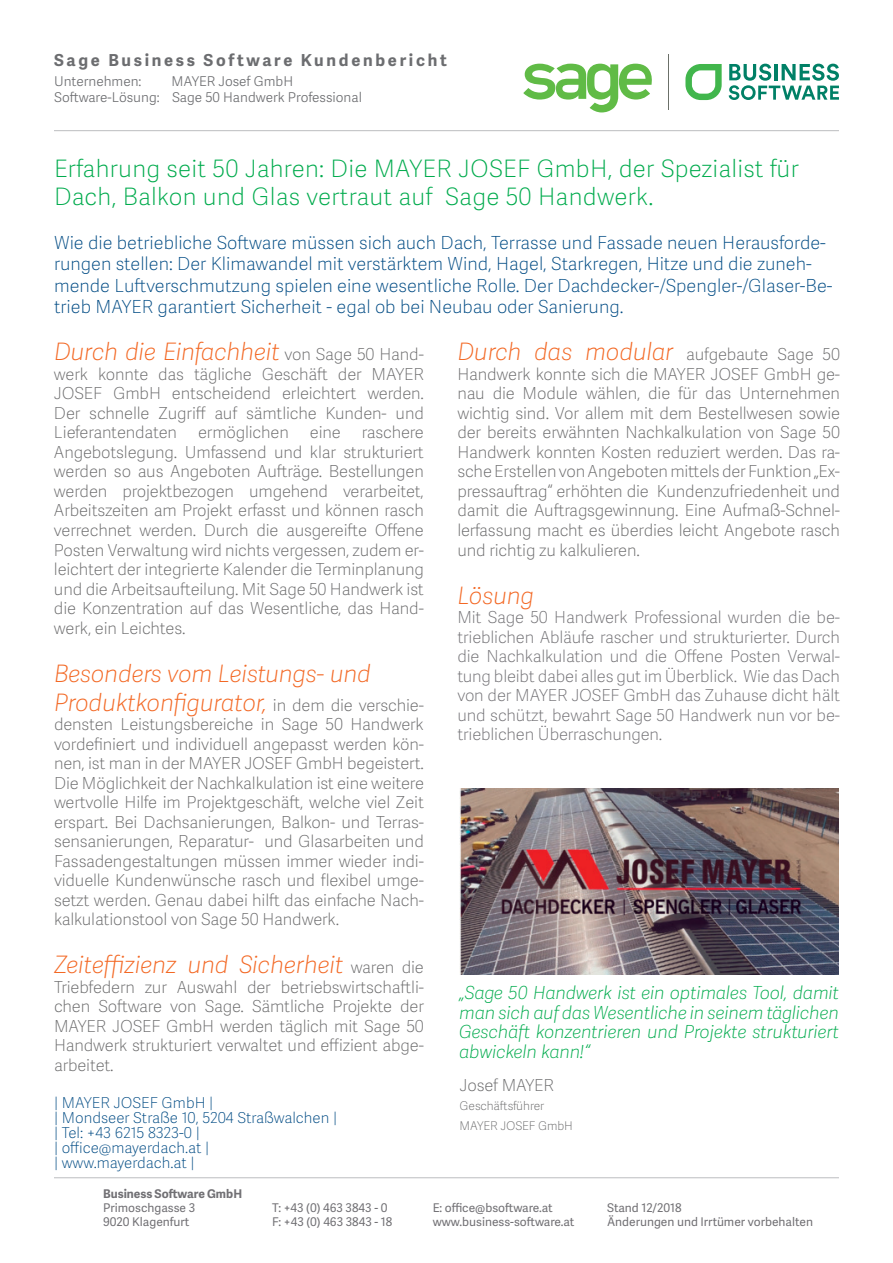
<style>
.page{position:relative;width:893px;height:1263px;background:#fff}
.page>*{position:absolute;margin:0;border:0;box-sizing:border-box;transform-origin:0 0}
.t1{font:italic 24px/28.8px "Adelle Sans SAGE Th";letter-spacing:-.01em;color:#f36824}
.t2{font:24px/28.8px "Adelle Sans SAGE Th";letter-spacing:.01em;color:#00ab4d}
.t3{font:18px/21.6px "Adelle Sans SAGE Th";color:#004b84}
.t4{font:italic 18px/19.5px "Adelle Sans SAGE Th";letter-spacing:-.01em;color:#00ab4d;text-align:justify}
.t5{font:16.5px/19.5px "Adelle Sans SAGE Th";letter-spacing:-.01em;color:#6a6a6b;text-align:justify}
.t6{font:16.5px/19.5px "Adelle Sans SAGE Th";letter-spacing:-.01em;color:#717074;text-align:justify}
.t7{font:700 16.5px "Adelle Sans SAGE";letter-spacing:.165em;color:#6c6d70}
.t8{font:15px/15px "Adelle Sans SAGE Th";color:#004b84}
.t9{font:13.5px/16.2px "Adelle Sans SAGE Lt";color:#6c6d70}
.t10{font:12px/14.4px "Adelle Sans SAGE";color:#717074}
.t11{font:12px/19.5px "Adelle Sans SAGE Th";letter-spacing:-.01em;color:#6a6a6b}
.t12{font:700 12px "Adelle Sans SAGE";color:#717074}
.s1{font-style:normal;font-size:16.5px;color:#6a6a6b}
.s2{font-style:italic;font-size:24px;color:#f36824}
</style>
<div class="page">
<hr style="left:54px;top:1177px;width:785px;height:1px;background:#bcbdc0">
<svg style="left:729px;top:64px;width:110px;height:36px"></svg>
<svg style="left:685px;top:64px;width:37px;height:36px"></svg>
<svg style="left:523px;top:64px;width:129px;height:49px"></svg>
<hr style="left:668px;top:54px;width:1px;height:56px;background:#6b7069">
<hr style="left:54px;top:130px;width:785px;height:1px;background:#bcbdc0">
<img style="left:459px;top:789px;width:380px;height:186px">
<p class="t7" style="left:54px;top:48px;width:394px">Sage Business Software Kundenbericht</p>
<p class="t9" style="left:54px;top:73px;width:89px">Unternehmen:</p>
<p class="t9" style="left:54px;top:73px;width:309px;text-indent:117px">MAYER Josef GmbH<br>Software-Lösung: Sage 50 Handwerk Professional</p>
<h1 class="t2" style="left:54px;top:153px;width:746px">Erfahrung seit 50 Jahren: Die MAYER JOSEF GmbH, der Spezialist für<br>Dach, Balkon und Glas vertraut auf Sage 50 Handwerk.</h1>
<p class="t3" style="left:54px;top:231px;width:780px">Wie die betriebliche Software müssen sich auch Dach, Terrasse und Fassade neuen Herausforde&shy;rungen stellen: Der Klimawandel mit verstärktem Wind, Hagel, Starkregen, Hitze und die zuneh&shy;mende Luftverschmutzung spielen eine wesentliche Rolle. Der Dachdecker-/Spengler-/Glaser-Be&shy;trieb MAYER garantiert Sicherheit - egal ob bei Neubau oder Sanierung.</p>
<h1 class="t1" style="left:54px;top:337px;width:371px">Durch die Einfachheit <span class="s1">von Sage 50 Hand-</span></h1>
<p class="t5" style="left:54px;top:364px;width:371px">werk konnte das tägliche Geschäft der MAYER JOSEF GmbH entscheidend erleichtert werden.<br>Der schnelle Zugriff auf sämtliche Kunden- und Lieferantendaten</p>
<p class="t5" style="left:54px;top:422px;width:371px;text-indent:308px">raschere Angebotslegung. Umfassend und klar strukturiert werden so aus Angeboten Aufträge. Bestellungen werden projektbezogen umgehend verarbeitet, Arbeitszeiten am Projekt erfasst und können rasch verrechnet werden. Durch die ausgereifte Offene Posten Verwaltung wird nichts vergessen, zudem er&shy;leichtert der integrierte Kalender die Terminplanung und die Arbeitsaufteilung. Mit Sage 50 Handwerk ist die Konzentration auf das Wesentliche, das Hand&shy;werk, ein Leichtes.</p>
<h1 class="t1" style="left:54px;top:658px;width:371px">Besonders vom Leistungs- und<br>Produktkonfigurator, <span class="s1">in dem die verschie-</span></h1>
<p class="t5" style="left:54px;top:714px;width:371px">densten Leistungsbereiche in Sage 50 Handwerk vordefiniert und individuell angepasst werden kön&shy;nen, ist man in der MAYER JOSEF GmbH begeistert.<br>Die Möglichkeit der Nachkalkulation ist eine weitere wertvolle Hilfe im Projektgeschäft, welche viel Zeit erspart. Bei Dachsanierungen, Balkon- und Terras&shy;sensanierungen, Reparatur- und Glasarbeiten und Fassadengestaltungen müssen immer wieder indi&shy;viduelle Kundenwünsche rasch und flexibel umge&shy;setzt werden. Genau dabei hilft das einfache Nach&shy;kalkulationstool von Sage 50 Handwerk.</p>
<h1 class="t1" style="left:54px;top:949px;width:371px">Zeiteffizienz und Sicherheit <span class="s1">waren die</span></h1>
<p class="t5" style="left:54px;top:977px;width:371px">Triebfedern zur Auswahl der betriebswirtschaftli&shy;chen Software von Sage. Sämtliche Projekte der MAYER JOSEF GmbH werden täglich mit Sage 50<br>Handwerk strukturiert verwaltet und effizient abge&shy;arbeitet.</p>
<p class="t5" style="left:198px;top:422px;width:92px">ermöglichen</p>
<p class="t5" style="left:310px;top:422px;width:32px">eine</p>
<p class="t8" style="left:54px;top:1094px;width:285px">| MAYER JOSEF GmbH |<br>| Mondseer Straße 10, 5204 Straßwalchen | | Tel: +43 6215 8323-0 |<br>| office@mayerdach.at |<br>| www.mayerdach.at |</p>
<p class="t5" style="left:457px;top:344px;width:384px"><span class="s2">Durch das modular</span> aufgebaute Sage 50<br>Handwerk konnte sich die MAYER JOSEF GmbH ge&shy;nau die Module wählen, die für das Unternehmen wichtig sind. Vor allem mit dem Bestellwesen sowie der bereits erwähnten Nachkalkulation von Sage 50<br>Handwerk konnten Kosten reduziert werden. Das ra&shy;sche Erstellen von Angeboten mittels der Funktion „Ex&shy;pressauftrag“ erhöhten die Kundenzufriedenheit und damit die Auftragsgewinnung. Eine Aufmaß-Schnel&shy;lerfassung macht es überdies leicht Angebote rasch und richtig zu kalkulieren.</p>
<h1 class="t1" style="left:457px;top:580px;width:78px">Lösung</h1>
<p class="t6" style="left:457px;top:607px;width:384px">Mit Sage 50 Handwerk Professional wurden die be&shy;trieblichen Abläufe rascher und strukturierter. Durch die Nachkalkulation und die Offene Posten Verwal&shy;tung bleibt dabei alles gut im Überblick. Wie das Dach von der MAYER JOSEF GmbH das Zuhause dicht hält und schützt, bewahrt Sage 50 Handwerk nun vor be&shy;trieblichen Überraschungen.</p>
<p class="t4" style="left:459px;top:982px;width:381px">„Sage 50 Handwerk ist ein optimales Tool, damit man sich auf das Wesentliche in seinem täglichen Geschäft konzentrieren und Projekte strukturiert abwickeln kann!“</p>
<p class="t5" style="left:460px;top:1074px;width:96px">Josef MAYER</p>
<p class="t11" style="left:460px;top:1095px;width:115px">Geschäftsführer<br>MAYER JOSEF GmbH</p>
<p class="t12" style="left:103px;top:1184px;width:141px">Business Software GmbH</p>
<p class="t10" style="left:103px;top:1200px;width:94px">Primoschgasse 3<br>9020 Klagenfurt</p>
<p class="t10" style="left:272px;top:1200px;width:122px">T: +43 (0) 463 3843 - 0<br>F: +43 (0) 463 3843 - 18</p>
<p class="t10" style="left:433px;top:1200px;width:143px">E: office@bsoftware.at www.business-software.at</p>
<p class="t10" style="left:607px;top:1200px;width:208px">Stand 12/2018<br>Änderungen und Irrtümer vorbehalten</p>
</div>
